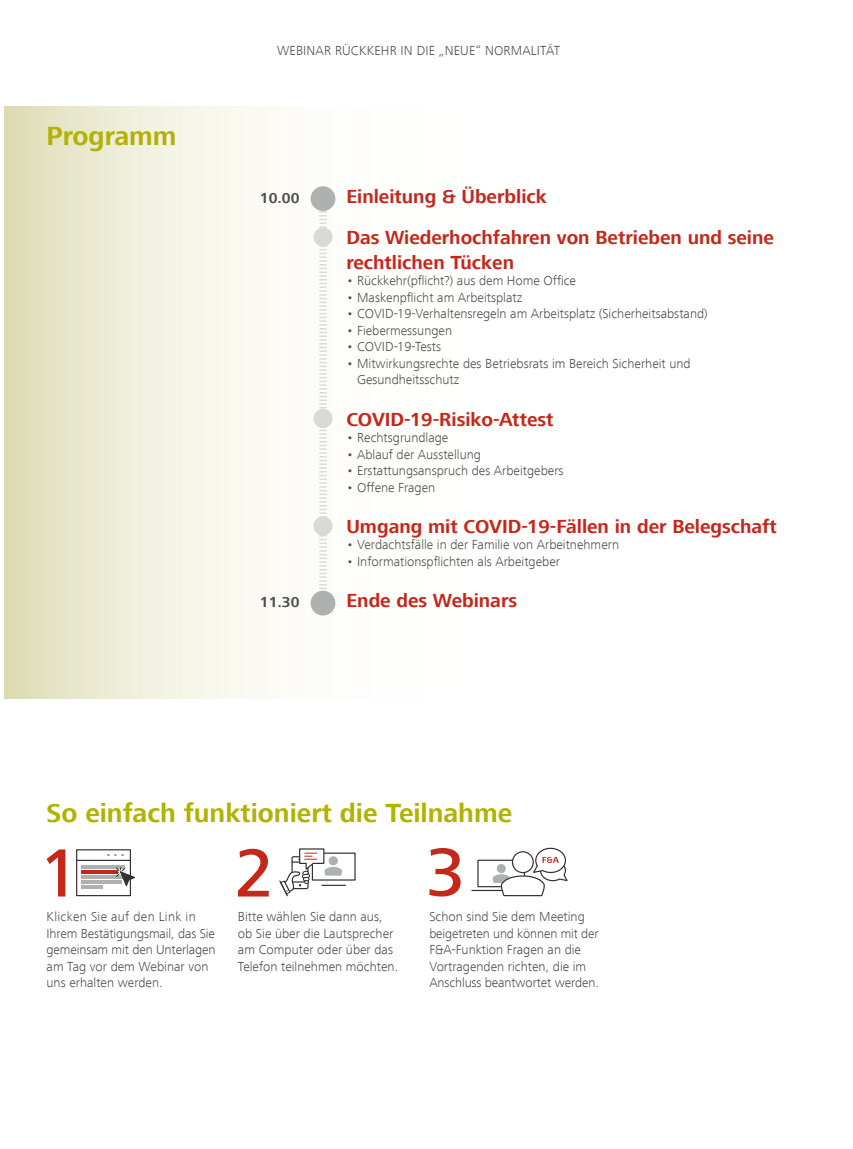
<style>
.page{position:relative;width:853px;height:1149px;background:#fff}
.page>*{position:absolute;margin:0;border:0;box-sizing:border-box;transform-origin:0 0}
.t1{font:700 27px "Frutiger Next LT";color:#b2b200}
.t2{font:700 19.5px/41.2px "Frutiger Next LT";color:#c5281b}
.t3{font:700 15px "Frutiger Next LT";color:#4e4e4d}
.t4{font:300 13.5px/16.5px "Frutiger Next LT";color:#4e4e4d}
</style>
<div class="page">
<svg style="left:4px;top:106px;width:332px;height:592px"></svg>
<svg style="left:319px;top:210px;width:8px;height:381px"></svg>
<div style="left:313px;top:409px;width:20px;height:19px;background:#d9d9da;border-radius:50%"></div>
<div style="left:313px;top:516px;width:20px;height:19px;background:#d9d9da;border-radius:50%"></div>
<div style="left:313px;top:227px;width:20px;height:19px;background:#d9d9da;border-radius:50%"></div>
<div style="left:311px;top:590px;width:24px;height:25px;background:#afb0b0;border-radius:50%"></div>
<div style="left:311px;top:186px;width:24px;height:25px;background:#afb0b0;border-radius:50%"></div>
<svg style="left:47px;top:849px;width:18px;height:47px"></svg>
<svg style="left:238px;top:848px;width:31px;height:48px"></svg>
<svg style="left:429px;top:848px;width:32px;height:48px"></svg>
<svg style="left:81px;top:870px;width:34px;height:3px"></svg>
<svg style="left:81px;top:865px;width:44px;height:3px"></svg>
<div style="left:76px;top:849px;width:55px;height:46px;border:1px solid #323232"></div>
<svg style="left:81px;top:875px;width:34px;height:3px"></svg>
<hr style="left:81px;top:885px;width:22px;height:3px;background:#afb0b0">
<svg style="left:81px;top:880px;width:34px;height:3px"></svg>
<hr style="left:77px;top:859px;width:53px;height:1px;background:#323232">
<svg style="left:115px;top:866px;width:20px;height:21px"></svg>
<svg style="left:279px;top:848px;width:77px;height:49px"></svg>
<hr style="left:472px;top:889px;width:59px;height:1px;background:#323232">
<div style="left:477px;top:859px;width:48px;height:28px;background:#fff;border:1px solid #323232"></div>
<svg style="left:493px;top:847px;width:75px;height:49px"></svg>
<h1 class="t1" style="left:47px;top:121px;width:131px">Programm</h1>
<p class="t4" style="left:277px;top:42px;width:284px">WEBINAR RÜCKKEHR IN DIE „NEUE“ NORMALITÄT</p>
<p class="t3" style="left:260px;top:189px;width:41px">10.00</p>
<p class="t3" style="left:260px;top:593px;width:41px">11.30</p>
<h2 class="t2" style="left:346px;top:175px;width:429px">Einleitung &amp; Überblick<br>Das Wiederhochfahren von Betrieben und seine</h2>
<h2 class="t2" style="left:346px;top:241px;width:169px">rechtlichen Tücken</h2>
<p class="t4" style="left:346px;top:272px;width:231px">• Rückkehr(pflicht?) aus dem Home Office</p>
<p class="t4" style="left:346px;top:289px;width:177px">• Maskenpflicht am Arbeitsplatz</p>
<p class="t4" style="left:346px;top:305px;width:363px">• COVID-19-Verhaltensregeln am Arbeitsplatz (Sicherheitsabstand)</p>
<p class="t4" style="left:346px;top:322px;width:107px">• Fiebermessungen</p>
<p class="t4" style="left:346px;top:338px;width:96px">• COVID-19-Tests</p>
<p class="t4" style="left:357px;top:355px;width:335px;text-indent:-11px">• Mitwirkungsrechte des Betriebsrats im Bereich Sicherheit und<br>Gesundheitsschutz</p>
<h2 class="t2" style="left:346px;top:398px;width:209px">COVID-19-Risiko-Attest</h2>
<p class="t4" style="left:346px;top:429px;width:104px">• Rechtsgrundlage</p>
<p class="t4" style="left:346px;top:446px;width:136px">• Ablauf der Ausstellung</p>
<p class="t4" style="left:346px;top:462px;width:219px">• Erstattungsanspruch des Arbeitgebers</p>
<p class="t4" style="left:346px;top:479px;width:90px">• Offene Fragen</p>
<h2 class="t2" style="left:346px;top:505px;width:432px">Umgang mit COVID-19-Fällen in der Belegschaft</h2>
<p class="t4" style="left:346px;top:536px;width:274px">• Verdachtsfälle in der Familie von Arbeitnehmern</p>
<p class="t4" style="left:346px;top:553px;width:215px">• Informationspflichten als Arbeitgeber</p>
<h2 class="t2" style="left:346px;top:580px;width:172px">Ende des Webinars</h2>
<h1 class="t1" style="left:47px;top:797px;width:467px">So einfach funktioniert die Teilnahme</h1>
<p class="t4" style="left:47px;top:908px;width:170px">Klicken Sie auf den Link in<br>Ihrem Bestätigungsmail, das Sie gemeinsam mit den Unterlagen am Tag vor dem Webinar von uns erhalten werden.</p>
<p class="t4" style="left:238px;top:908px;width:162px">Bitte wählen Sie dann aus, ob Sie über die Lautsprecher am Computer oder über das<br>Telefon teilnehmen möchten.</p>
<p class="t4" style="left:429px;top:908px;width:171px">Schon sind Sie dem Meeting beigetreten und können mit der<br>F&amp;A-Funktion Fragen an die<br>Vortragenden richten, die im<br>Anschluss beantwortet werden.</p>
</div>
